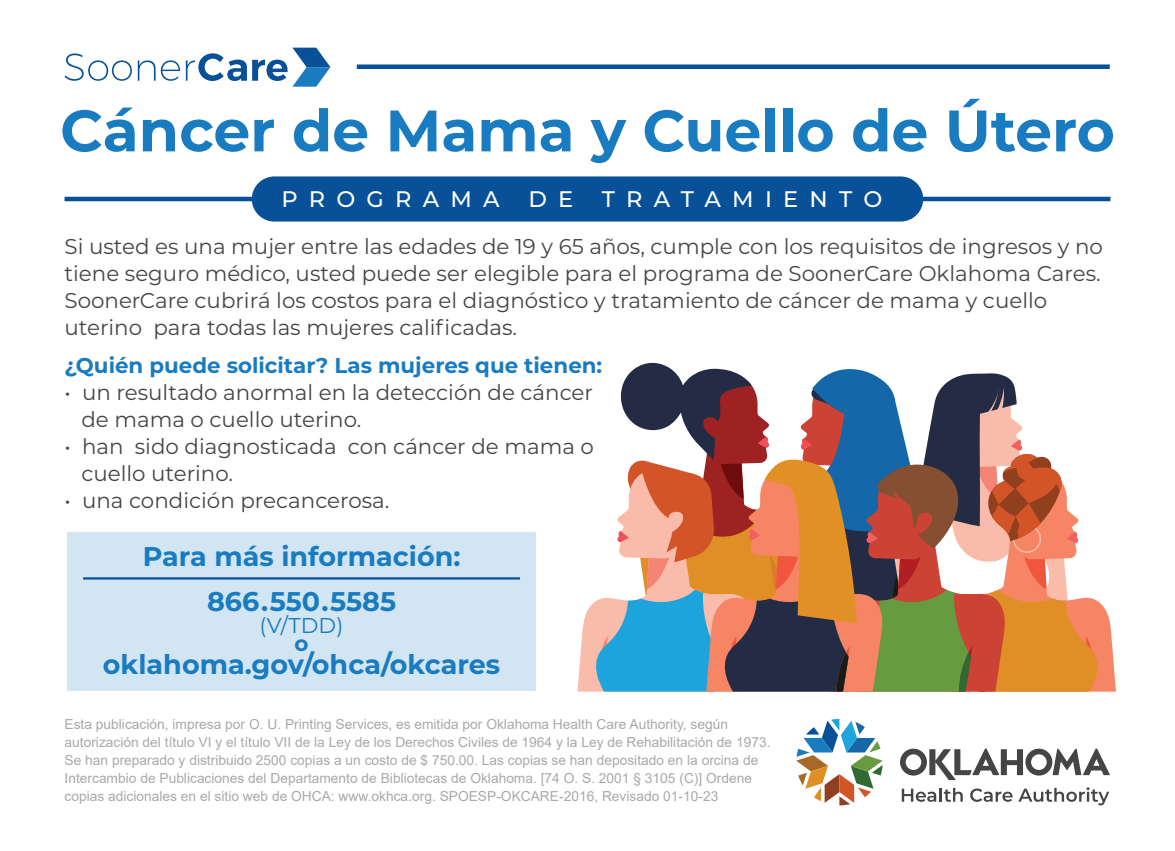
<style>
.page{position:relative;width:1175px;height:851px;background:#fff}
.page>*{position:absolute;margin:0;border:0;box-sizing:border-box;transform-origin:0 0}
.t1{font:700 58.27px "Montserrat";color:#197bc0}
.t2{font:700 27px/45px "Montserrat";color:#197bc0;text-align:center}
.t3{font:500 22.5px "Montserrat";letter-spacing:.5em;color:#fff}
.t4{font:21.38px/27px "Montserrat";color:#454548}
.t5{font:700 21.38px "Montserrat";color:#197bc0}
.t6{font:21.38px "Montserrat";color:#197bc0}
.t7{font:13.72px/18px "Arial";color:#a7a9ac}
</style>
<div class="page">
<svg style="left:65px;top:53px;width:67px;height:28px"></svg>
<svg style="left:138px;top:60px;width:17px;height:21px"></svg>
<svg style="left:161px;top:60px;width:19px;height:21px"></svg>
<svg style="left:186px;top:48px;width:144px;height:39px"></svg>
<div style="left:357px;top:64px;width:752px;height:5px;background:#085199"></div>
<hr style="left:65px;top:197px;width:1045px;height:4px;background:#085199">
<div style="left:252px;top:176px;width:671px;height:45px;background:#085199;border-radius:23px"></div>
<div style="left:67px;top:531px;width:469px;height:159px;background:#d1e5f2"></div>
<hr style="left:83px;top:577px;width:437px;height:2px;background:#085199">
<svg style="left:900px;top:748px;width:209px;height:32px"></svg>
<svg style="left:796px;top:718px;width:86px;height:87px"></svg>
<svg style="left:901px;top:787px;width:61px;height:14px"></svg>
<svg style="left:970px;top:788px;width:42px;height:13px"></svg>
<svg style="left:1018px;top:787px;width:91px;height:18px"></svg>
<svg style="left:577px;top:363px;width:538px;height:328px"></svg>
<h1 class="t1" style="left:60px;top:89px;width:1056px">Cáncer de Mama y Cuello de Útero</h1>
<h3 class="t3" style="left:281px;top:183px;width:220px">PROGRAMA</h3>
<h3 class="t3" style="left:528px;top:183px;width:46px">D E</h3>
<h3 class="t3" style="left:602px;top:183px;width:282px">TRATAMIENTO</h3>
<p class="t4" style="left:65px;top:232px;width:1040px">Si usted es una mujer entre las edades de 19 y 65 años, cumple con los requisitos de ingresos y no tiene seguro médico, usted puede ser elegible para el programa de SoonerCare Oklahoma Cares.<br>SoonerCare cubrirá los costos para el diagnóstico y tratamiento de cáncer de mama y cuello uterino para todas las mujeres calificadas.</p>
<h3 class="t5" style="left:65px;top:350px;width:539px">¿Quién puede solicitar? Las mujeres que tienen:</h3>
<h3 class="t4" style="left:81px;top:378px;width:513px;text-indent:-17px">• un resultado anormal en la detección de cáncer de mama o cuello uterino.</h3>
<h3 class="t4" style="left:81px;top:432px;width:514px;text-indent:-17px">• han sido diagnosticada con cáncer de mama o cuello uterino.</h3>
<h3 class="t4" style="left:65px;top:486px;width:326px">• una condición precancerosa.</h3>
<h2 class="t2" style="left:143px;top:532px;width:319px">Para más información:<br>866.550.5585</h2>
<h3 class="t6" style="left:260px;top:611px;width:85px">(V/TDD)</h3>
<h3 class="t5" style="left:294px;top:628px;width:16px">o</h3>
<h2 class="t2" style="left:103px;top:640px;width:399px">oklahoma.gov/ohca/okcares</h2>
<p class="t7" style="left:65px;top:714px;width:707px">Esta publicación, impresa por O. U. Printing Services, es emitida por Oklahoma Health Care Authority, según autorización del título VI y el título VII de la Ley de los Derechos Civiles de 1964 y la Ley de Rehabilitación de 1973.<br>Se han preparado y distribuido 2500 copias a un costo de $ 750.00. Las copias se han depositado en la orcina de Intercambio de Publicaciones del Departamento de Bibliotecas de Oklahoma. [74 O. S. 2001 § 3105 (C)] Ordene copias adicionales en el sitio web de OHCA: www.okhca.org. SPOESP-OKCARE-2016, Revisado 01-10-23</p>
</div>
